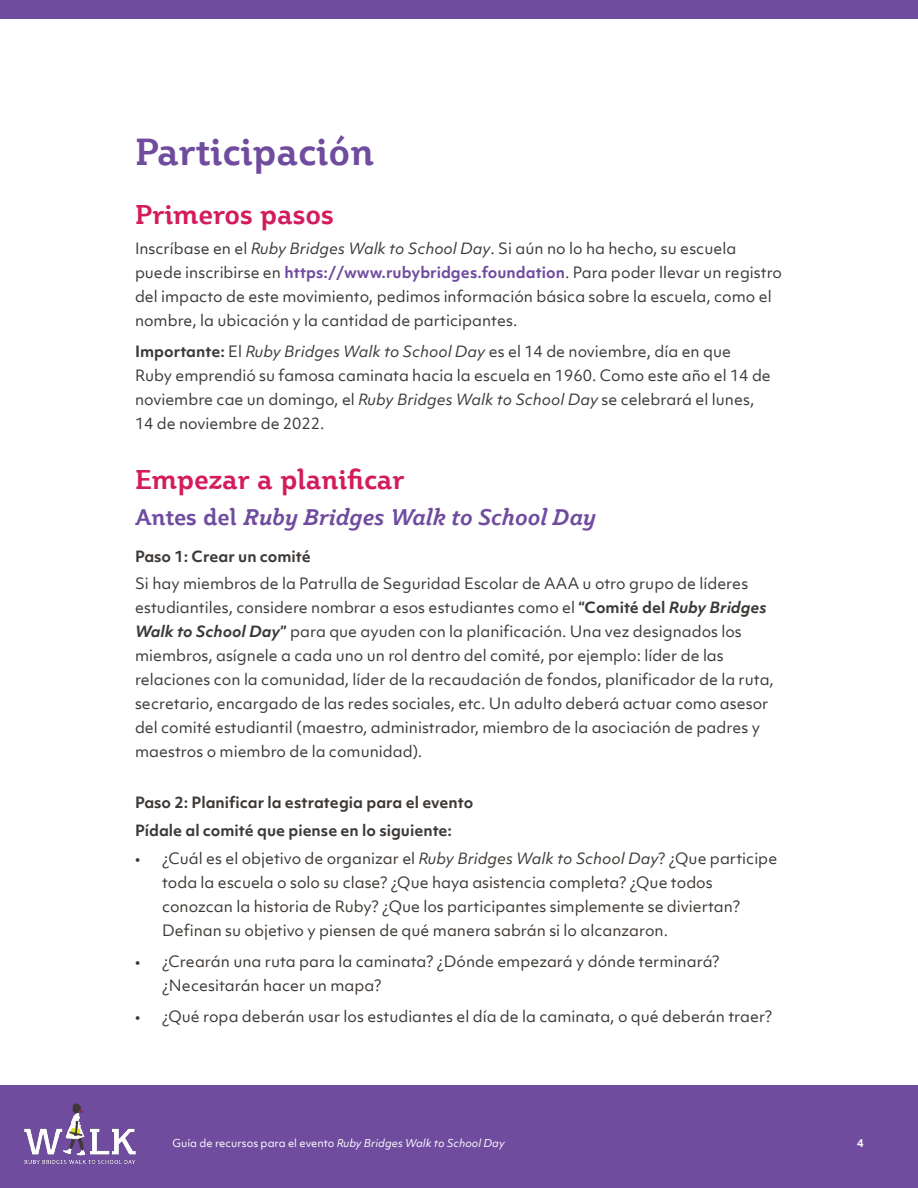
<style>
.page{position:relative;width:918px;height:1188px;background:#fff}
.page>*{position:absolute;margin:0;border:0;box-sizing:border-box;transform-origin:0 0}
.Top_Heading{font:700 37.5px "Plume";color:#704c9f}
.Section_Heading{font:700 27px "Plume";color:#d31c5d}
.Small_Heading{font:italic 700 22.5px "Plume";color:#704c9f}
.Body_Copy{font:15px/24px "Objektiv Mk 1";color:#3d3936}
.Label{font:700 15px "Objektiv Mk 1";color:#3d3936}
.Body_Copy-2{font:700 15px "Objektiv Mk 1";color:#3d3936}
.t1{font:10.5px "Objektiv Mk 1";color:#fff}
.t2{font:700 10.5px "Objektiv Mk 1";color:#fff}
.s1{font-style:italic}
.s2{font-weight:700;color:#704c9f}
.s3{font-weight:700}
.s4{font-style:normal}
.s5{font-weight:700;font-style:italic}
</style>
<div class="page">
<div style="left:0;top:1085px;width:918px;height:103px;background:#704c9f"></div>
<img style="left:24px;top:1103px;width:112px;height:61px">
<div style="left:0;top:0;width:918px;height:18px;background:#704c9f"></div>
<p class="Top_Heading" style="left:135px;top:128px;width:241px">Participación</p>
<p class="Section_Heading" style="left:135px;top:197px;width:200px">Primeros pasos</p>
<p class="Body_Copy" style="left:135px;top:236px;width:649px">Inscríbase en el <span class="s1">Ruby Bridges Walk to School Day</span>. Si aún no lo ha hecho, su escuela puede inscribirse en <span class="s2">https://www.rubybridges.foundation</span>. Para poder llevar un registro del impacto de este movimiento, pedimos información básica sobre la escuela, como el nombre, la ubicación y la cantidad de participantes.</p>
<p class="Body_Copy" style="left:135px;top:339px;width:637px"><span class="s3">Importante:</span> El <span class="s1">Ruby Bridges Walk to School Day</span> es el 14 de noviembre, día en que Ruby emprendió su famosa caminata hacia la escuela en 1960. Como este año el 14 de noviembre cae un domingo, el <span class="s1">Ruby Bridges Walk to School Day</span> se celebrará el lunes, 14 de noviembre de 2022.</p>
<p class="Section_Heading" style="left:135px;top:463px;width:271px">Empezar a planificar</p>
<p class="Small_Heading" style="left:135px;top:503px;width:462px"><span class="s4">Antes del</span> Ruby Bridges Walk to School Day</p>
<p class="Label" style="left:135px;top:545px;width:177px">Paso 1: Crear un comité</p>
<p class="Body_Copy" style="left:135px;top:572px;width:640px">Si hay miembros de la Patrulla de Seguridad Escolar de AAA u otro grupo de líderes estudiantiles, considere nombrar a esos estudiantes como el <span class="s3">“Comité del</span> <span class="s5">Ruby Bridges Walk to School Day</span><span class="s3">”</span> para que ayuden con la planificación. Una vez designados los miembros, asígnele a cada uno un rol dentro del comité, por ejemplo: líder de las relaciones con la comunidad, líder de la recaudación de fondos, planificador de la ruta, secretario, encargado de las redes sociales, etc. Un adulto deberá actuar como asesor del comité estudiantil (maestro, administrador, miembro de la asociación de padres y maestros o miembro de la comunidad).</p>
<p class="Label" style="left:135px;top:792px;width:340px">Paso 2: Planificar la estrategia para el evento</p>
<p class="Body_Copy-2" style="left:135px;top:820px;width:319px">Pídale al comité que piense en lo siguiente:</p>
<p class="Body_Copy" style="left:162px;top:846px;width:617px;text-indent:-27px">• ¿Cuál es el objetivo de organizar el <span class="s1">Ruby Bridges Walk to School Day</span>? ¿Que participe toda la escuela o solo su clase? ¿Que haya asistencia completa? ¿Que todos conozcan la historia de Ruby? ¿Que los participantes simplemente se diviertan?<br>Definan su objetivo y piensen de qué manera sabrán si lo alcanzaron.</p>
<p class="Body_Copy" style="left:162px;top:949px;width:559px;text-indent:-27px">• ¿Crearán una ruta para la caminata? ¿Dónde empezará y dónde terminará? ¿Necesitarán hacer un mapa?</p>
<p class="Body_Copy" style="left:135px;top:1004px;width:639px">• ¿Qué ropa deberán usar los estudiantes el día de la caminata, o qué deberán traer?</p>
<p class="t1" style="left:172px;top:1136px;width:334px">Guía de recursos para el evento <span class="s1">Ruby Bridges Walk to School Day</span></p>
<p class="t2" style="left:857px;top:1136px;width:8px">4</p>
</div>
